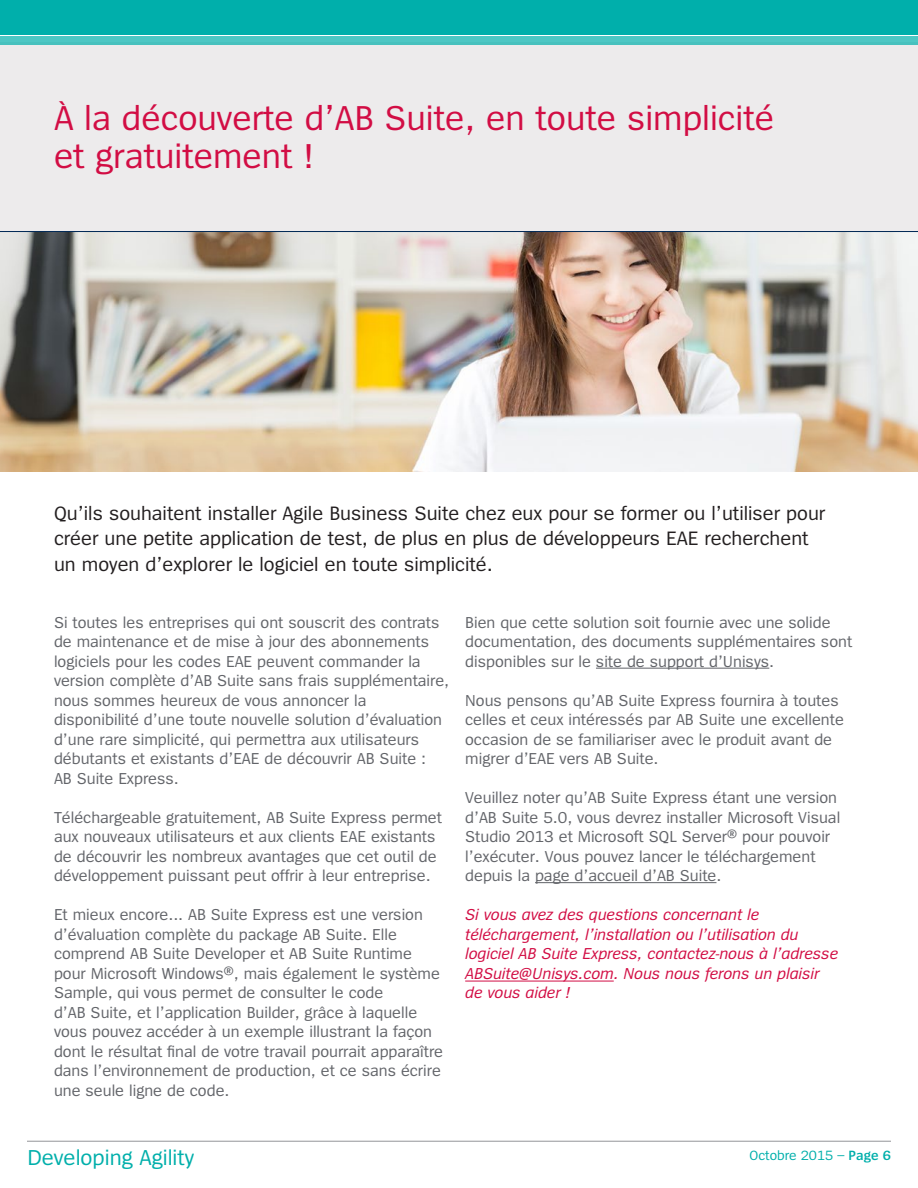
<style>
.page{position:relative;width:918px;height:1188px;background:#fff}
.page>*{position:absolute;margin:0;border:0;box-sizing:border-box;transform-origin:0 0}
.t1{font:36px/37.5px "Spiegel";color:#d20d44}
.t2{font:22.5px "Spiegel";color:#00afab}
.t3{font:20.25px/25.5px "Spiegel";color:#231f20}
.t4{font:16.5px/19.5px "Spiegel";color:#63656a}
.t5{font:italic 16.5px/19.5px "Spiegel";color:#d20d44}
.t6{font:13.95px "Spiegel";color:#00afab}
.s1{font-weight:600}
</style>
<div class="page">
<img style="left:0;top:232px;width:918px;height:240px">
<hr style="left:596px;top:668px;width:173px;height:1px;background:#63656a">
<hr style="left:535px;top:882px;width:181px;height:1px;background:#63656a">
<hr style="left:465px;top:981px;width:149px;height:1px;background:#d20d44">
<div style="left:0;top:42px;width:918px;height:190px;background:#edebec"></div>
<div style="left:0;top:0;width:918px;height:35px;background:#00afab"></div>
<div style="left:0;top:36px;width:918px;height:9px;background:#4dc7c4"></div>
<hr style="left:27px;top:1141px;width:864px;height:1px;background:#939598">
<hr style="left:0;top:231px;width:918px;height:1px;background:#002855">
<h1 class="t1" style="left:54px;top:101px;width:722px">À la découverte d’AB Suite, en toute simplicité et gratuitement !</h1>
<p class="t3" style="left:54px;top:501px;width:773px">Qu’ils souhaitent installer Agile Business Suite chez eux pour se former ou l’utiliser pour créer une petite application de test, de plus en plus de développeurs EAE recherchent un moyen d’explorer le logiciel en toute simplicité.</p>
<p class="t4" style="left:54px;top:613px;width:397px">Si toutes les entreprises qui ont souscrit des contrats de maintenance et de mise à jour des abonnements logiciels pour les codes EAE peuvent commander la version complète d’AB Suite sans frais supplémentaire, nous sommes heureux de vous annoncer la disponibilité d’une toute nouvelle solution d’évaluation d’une rare simplicité, qui permettra aux utilisateurs débutants et existants d’EAE de découvrir AB Suite :<br>AB Suite Express.</p>
<p class="t4" style="left:54px;top:808px;width:390px">Téléchargeable gratuitement, AB Suite Express permet aux nouveaux utilisateurs et aux clients EAE existants de découvrir les nombreux avantages que cet outil de développement puissant peut offrir à leur entreprise.</p>
<p class="t4" style="left:54px;top:905px;width:391px">Et mieux encore... AB Suite Express est une version d’évaluation complète du package AB Suite. Elle comprend AB Suite Developer et AB Suite Runtime pour Microsoft Windows®, mais également le système Sample, qui vous permet de consulter le code<br>d’AB Suite, et l’application Builder, grâce à laquelle vous pouvez accéder à un exemple illustrant la façon dont le résultat final de votre travail pourrait apparaître dans l’environnement de production, et ce sans écrire une seule ligne de code.</p>
<p class="t4" style="left:465px;top:613px;width:389px">Bien que cette solution soit fournie avec une solide documentation, des documents supplémentaires sont disponibles sur le site de support d’Unisys.</p>
<p class="t4" style="left:465px;top:691px;width:380px">Nous pensons qu’AB Suite Express fournira à toutes celles et ceux intéressés par AB Suite une excellente occasion de se familiariser avec le produit avant de migrer d’EAE vers AB Suite.</p>
<p class="t4" style="left:465px;top:788px;width:377px">Veuillez noter qu’AB Suite Express étant une version d’AB Suite 5.0, vous devrez installer Microsoft Visual Studio 2013 et Microsoft SQL Server® pour pouvoir l’exécuter. Vous pouvez lancer le téléchargement depuis la page d’accueil d’AB Suite.</p>
<p class="t5" style="left:465px;top:905px;width:374px">Si vous avez des questions concernant le téléchargement, l’installation ou l’utilisation du logiciel AB Suite Express, contactez-nous à l’adresse ABSuite@Unisys.com. Nous nous ferons un plaisir de vous aider !</p>
<h2 class="t2" style="left:28px;top:1146px;width:168px">Developing Agility</h2>
<p class="t6" style="left:750px;top:1148px;width:143px">Octobre 2015 – <span class="s1">Page 6</span></p>
</div>
